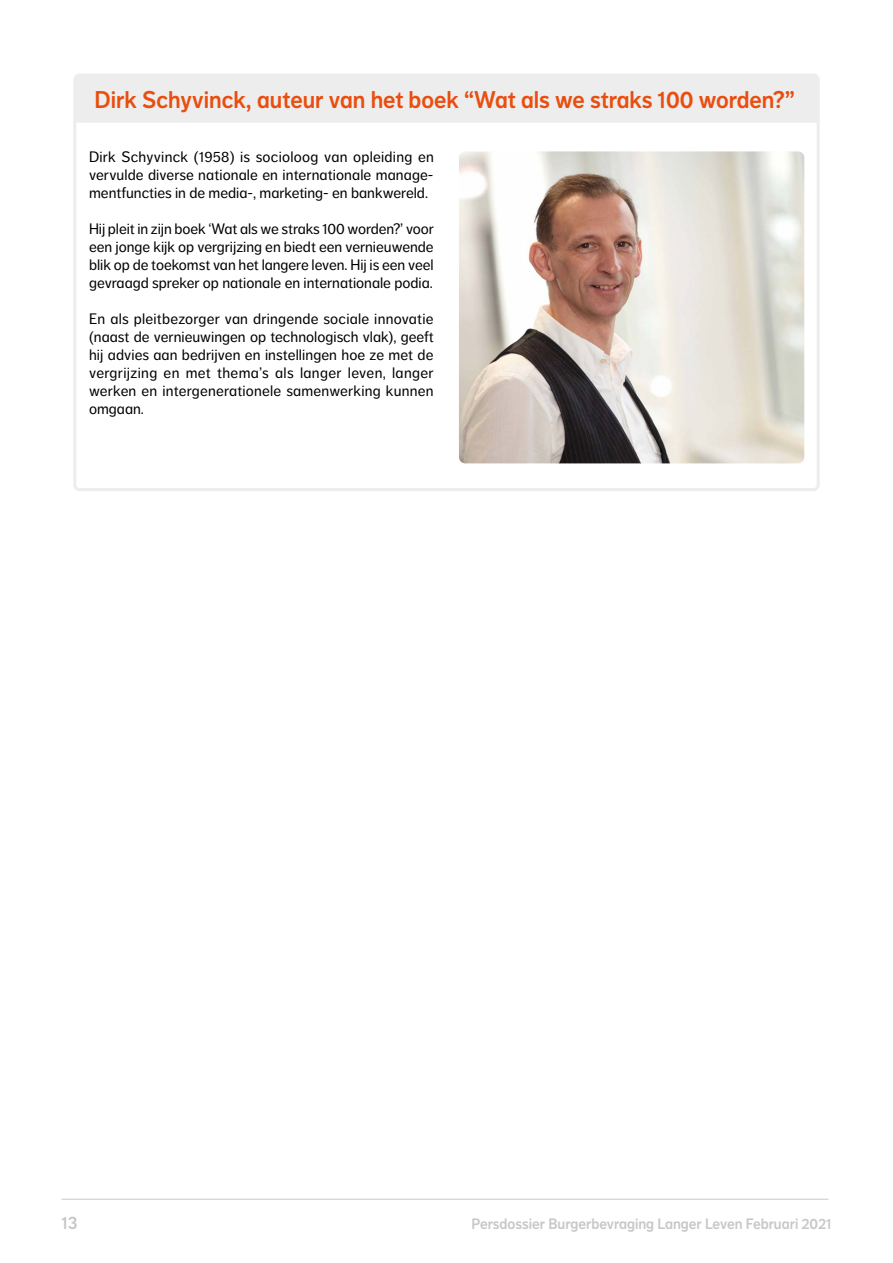
<style>
.page{position:relative;width:893px;height:1263px;background:#fff}
.page>*{position:absolute;margin:0;border:0;box-sizing:border-box;transform-origin:0 0}
.t1{font:24px "NN Dagny Display";color:#e94e0f}
.t2{font:18px "NN Dagny Display";color:#cac7c7}
.t3{font:15px/18px "NN Dagny Text";color:#000;text-align:justify}
.t4{font:15px "NN Dagny Display";color:#cac7c7}
</style>
<div class="page">
<hr style="left:62px;top:1199px;width:766px;height:1px;background:#cac7c7">
<div style="left:73px;top:116px;width:747px;height:375px;border:3px solid #eeedee;border-radius:5px"></div>
<div style="left:73px;top:73px;width:747px;height:50px;background:#eeedee"></div>
<img style="left:459px;top:151px;width:345px;height:312px">
<h1 class="t1" style="left:95px;top:85px;width:702px">Dirk Schyvinck, auteur van het boek “Wat als we straks 100 worden?”</h1>
<p class="t3" style="left:89px;top:148px;width:346px">Dirk Schyvinck (1958) is socioloog van opleiding en vervulde diverse nationale en internationale manage&shy;mentfuncties in de media-, marketing- en bankwereld.</p>
<p class="t3" style="left:89px;top:220px;width:346px">Hij pleit in zijn boek ‘Wat als we straks 100 worden?’ voor een jonge kijk op vergrijzing en biedt een vernieuwende blik op de toekomst van het langere leven. Hij is een veel gevraagd spreker op nationale en internationale podia.</p>
<p class="t3" style="left:89px;top:310px;width:346px">En als pleitbezorger van dringende sociale innovatie (naast de vernieuwingen op technologisch vlak), geeft hij advies aan bedrijven en instellingen hoe ze met de vergrijzing en met thema’s als langer leven, langer werken en intergenerationele samenwerking kunnen omgaan.</p>
<p class="t2" style="left:62px;top:1212px;width:18px">13</p>
<p class="t4" style="left:472px;top:1215px;width:361px">Persdossier Burgerbevraging Langer Leven Februari 2021</p>
</div>
